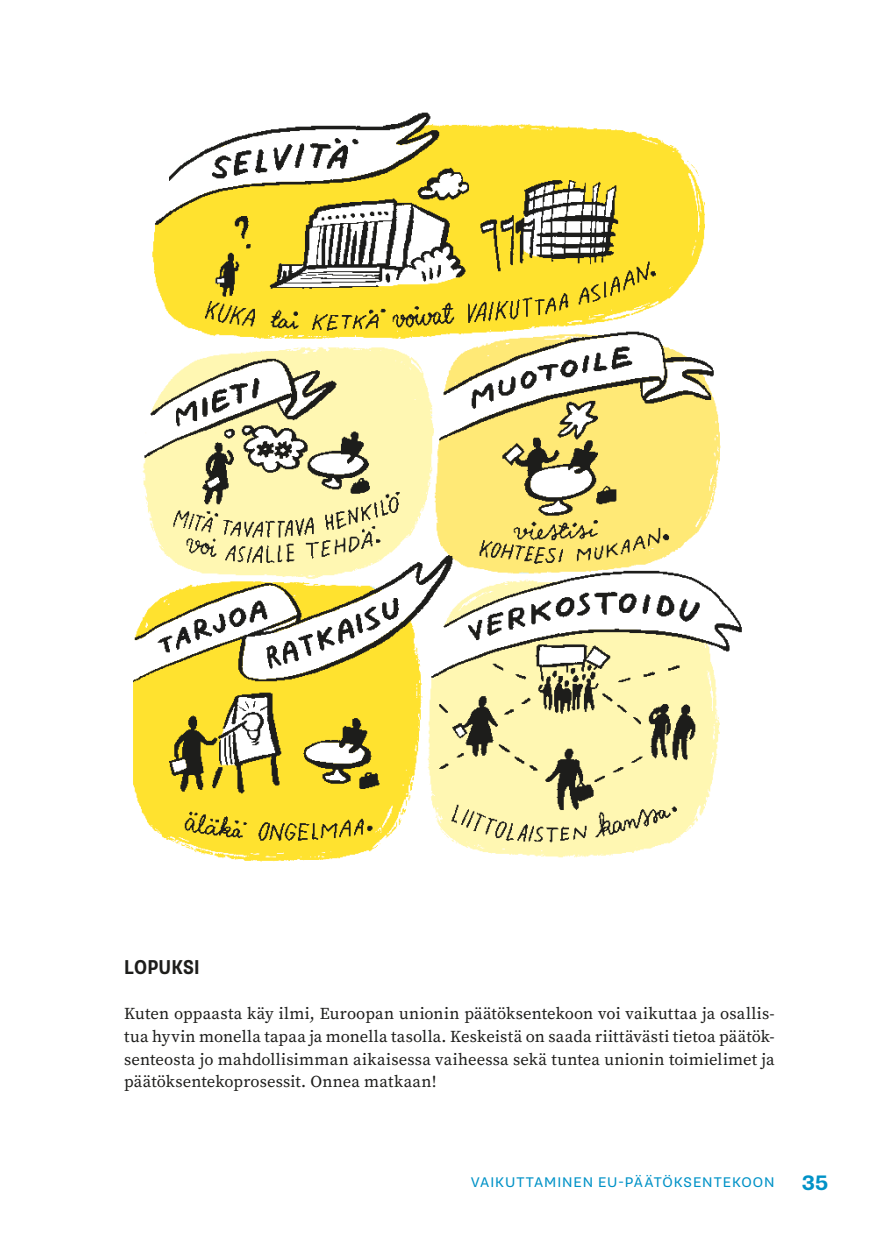
<style>
.page{position:relative;width:874px;height:1241px;background:#fff}
.page>*{position:absolute;margin:0;border:0;box-sizing:border-box;transform-origin:0 0}
.t1{font:700 21px "Supria Sans";color:#0092c7}
.t2{font:700 condensed 20.12px "Supria Sans";letter-spacing:.01em;color:#1d1d1b}
.t3{font:16.62px/22.8px "Source Serif Pro";letter-spacing:.01em;color:#1d1d1b;text-align:justify}
.t4{font:14px "Supria Sans";letter-spacing:.07em;color:#0092c7}
</style>
<div class="page">
<img style="left:133px;top:112px;width:609px;height:750px">
<p class="t2" style="left:124px;top:954px;width:77px">LOPUKSI</p>
<p class="t3" style="left:124px;top:1002px;width:651px">Kuten oppaasta käy ilmi, Euroopan unionin päätöksentekoon voi vaikuttaa ja osallis&shy;tua hyvin monella tapaa ja monella tasolla. Keskeistä on saada riittävästi tietoa päätök&shy;senteosta jo mahdollisimman aikaisessa vaiheessa sekä tuntea unionin toimielimet ja päätöksentekoprosessit. Onnea matkaan!</p>
<p class="t4" style="left:470px;top:1173px;width:20px">VAIKUTTAMI</p>
<p class="t4" style="left:562px;top:1173px;width:122px">NEN EU-PÄÄTÖKSE</p>
<p class="t4" style="left:702px;top:1173px;width:22px">NTEK</p>
<p class="t4" style="left:741px;top:1173px;width:35px">OON</p>
<p class="t1" style="left:801px;top:1169px;width:28px">35</p>
</div>
